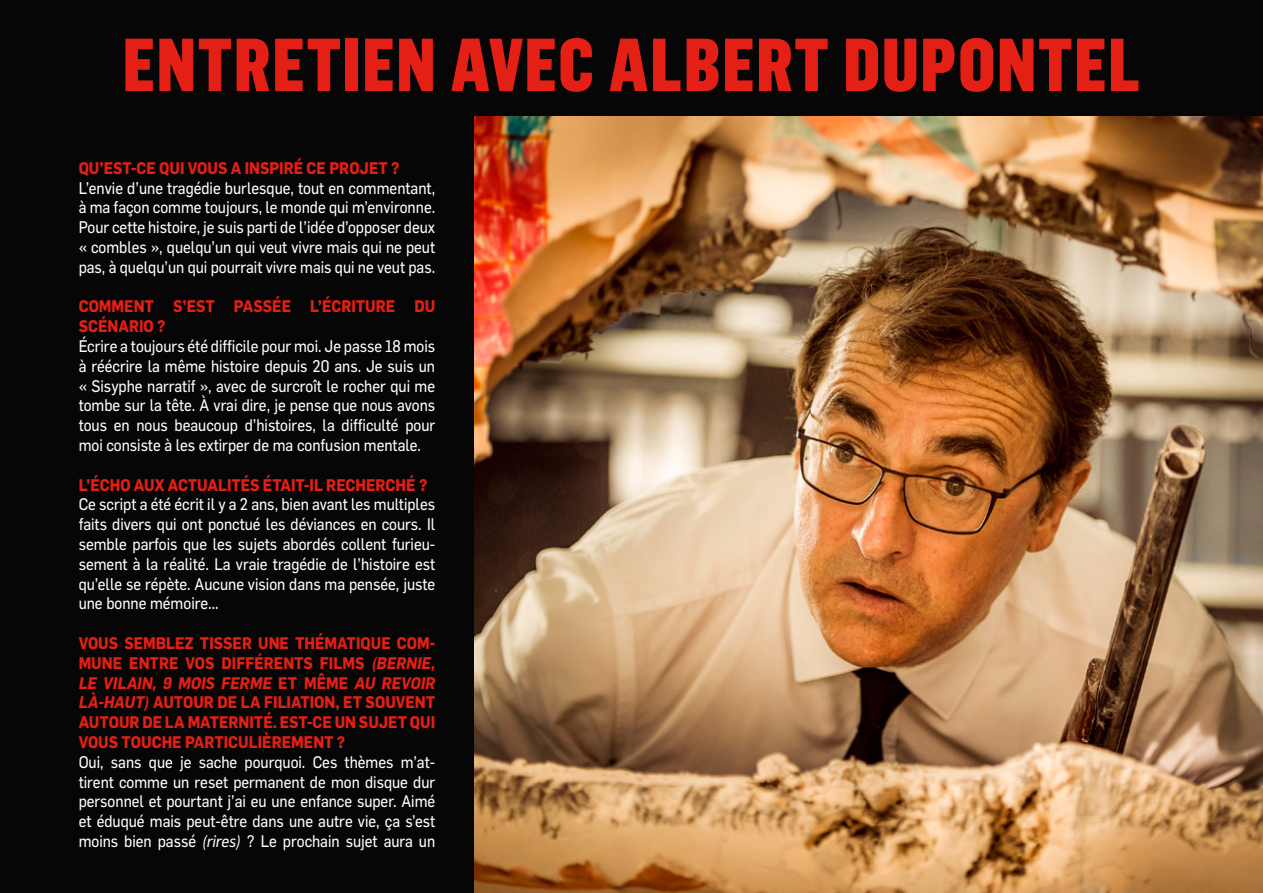
<style>
.page{position:relative;width:1263px;height:893px;background:#fff}
.page>*{position:absolute;margin:0;border:0;box-sizing:border-box;transform-origin:0 0}
.t1{font:900 73.5px "Flama Condensed";letter-spacing:.025em;color:#e41f15}
.t2{font:16.5px/19.8px "Flama Basic";color:#fff;text-align:justify;scale:.9 1}
.t3{font:700 16.5px/19.8px "Flama";color:#e41f15;scale:.9 1}
.s1{font-style:italic}
</style>
<div class="page">
<div style="left:0;top:116px;width:474px;height:777px;background:#060606"></div>
<img style="left:474px;top:116px;width:789px;height:777px">
<div style="left:0;top:0;width:1263px;height:116px;background:#060606"></div>
<h1 class="t1" style="left:123px;top:18px;width:1019px">ENTRETIEN AVEC ALBERT DUPONTEL</h1>
<p class="t3" style="left:79px;top:157px;width:358px">QU’EST-CE QUI VOUS A INSPIRÉ CE PROJET ?</p>
<p class="t2" style="left:79px;top:177px;width:398px">L’envie d’une tragédie burlesque, tout en commentant, à ma façon comme toujours, le monde qui m’environne.<br>Pour cette histoire, je suis parti de l’idée d’opposer deux « combles », quelqu’un qui veut vivre mais qui ne peut pas, à quelqu’un qui pourrait vivre mais qui ne veut pas.</p>
<p class="t3" style="left:79px;top:295px;width:398px">COMMENT S’EST PASSÉE L’ÉCRITURE DU<br>SCÉNARIO ?</p>
<p class="t2" style="left:79px;top:335px;width:398px">Écrire a toujours été difficile pour moi. Je passe 18 mois à réécrire la même histoire depuis 20 ans. Je suis un « Sisyphe narratif », avec de surcroît le rocher qui me tombe sur la tête. À vrai dire, je pense que nous avons tous en nous beaucoup d’histoires, la difficulté pour moi consiste à les extirper de ma confusion mentale.</p>
<p class="t3" style="left:79px;top:474px;width:389px">L’ÉCHO AUX ACTUALITÉS ÉTAIT-IL RECHERCHÉ ?</p>
<p class="t2" style="left:79px;top:494px;width:398px">Ce script a été écrit il y a 2 ans, bien avant les multiples faits divers qui ont ponctué les déviances en cours. Il semble parfois que les sujets abordés collent furieu&shy;sement à la réalité. La vraie tragédie de l’histoire est qu’elle se répète. Aucune vision dans ma pensée, juste une bonne mémoire…</p>
<p class="t3" style="left:79px;top:632px;width:398px;text-align:justify">VOUS SEMBLEZ TISSER UNE THÉMATIQUE COM-MUNE ENTRE VOS DIFFÉRENTS FILMS <span class="s1">(BERNIE, LE VILAIN, 9 MOIS FERME</span> ET MÊME <span class="s1">AU REVOIR LÀ-HAUT)</span> AUTOUR DE LA FILIATION, ET SOUVENT AUTOUR DE LA MATERNITÉ. EST-CE UN SUJET QUI VOUS TOUCHE PARTICULIÈREMENT ?</p>
<p class="t2" style="left:79px;top:751px;width:398px">Oui, sans que je sache pourquoi. Ces thèmes m’at&shy;tirent comme un reset permanent de mon disque dur personnel et pourtant j’ai eu une enfance super. Aimé et éduqué mais peut-être dans une autre vie, ça s’est moins bien passé <span class="s1">(rires)</span> ? Le prochain sujet aura un</p>
</div>
